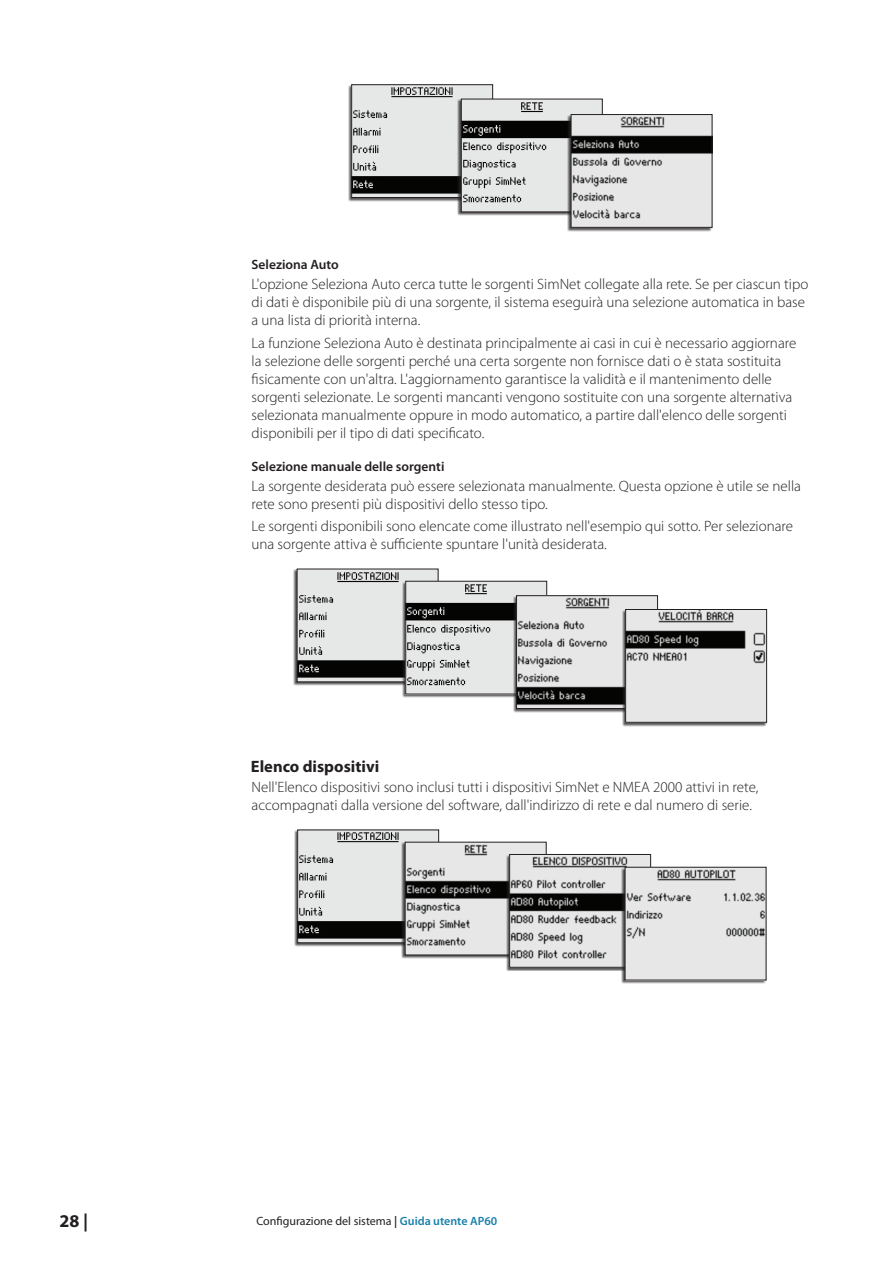
<style>
.page{position:relative;width:893px;height:1263px;background:#fff}
.page>*{position:absolute;margin:0;border:0;box-sizing:border-box;transform-origin:0 0}
.t1{font:700 18px "Myriad Pro";color:#231f20}
.t2{font:700 16.5px "Myriad Pro";color:#231f20}
.t3{font:300 15px/18px "Myriad Pro";color:#231f20}
.t4{font:600 13.5px "Myriad Pro";color:#231f20}
.t5{font:12px "Myriad Pro";color:#231f20}
.s1{font-weight:600}
.s2{font-weight:600;color:#1980ac}
</style>
<div class="page">
<div style="left:348px;top:85px;width:145px;height:117px;background:#231f20;opacity:.75"></div>
<img style="left:354px;top:87px;width:137px;height:109px">
<div style="left:352px;top:85px;width:141px;height:113px;border:1px solid #231f20"></div>
<div style="left:457px;top:99px;width:145px;height:117px;background:#231f20;opacity:.75"></div>
<img style="left:463px;top:101px;width:137px;height:109px">
<div style="left:461px;top:99px;width:141px;height:113px;border:1px solid #231f20"></div>
<div style="left:567px;top:115px;width:145px;height:116px;background:#231f20;opacity:.75"></div>
<img style="left:573px;top:116px;width:137px;height:109px">
<div style="left:571px;top:114px;width:141px;height:113px;border:1px solid #231f20"></div>
<div style="left:293px;top:569px;width:145px;height:117px;background:#231f20;opacity:.75"></div>
<img style="left:299px;top:571px;width:137px;height:109px">
<div style="left:402px;top:581px;width:145px;height:117px;background:#231f20;opacity:.75"></div>
<img style="left:408px;top:583px;width:137px;height:109px">
<div style="left:406px;top:581px;width:141px;height:113px;border:1px solid #231f20"></div>
<div style="left:513px;top:596px;width:144px;height:116px;background:#231f20;opacity:.75"></div>
<img style="left:518px;top:597px;width:138px;height:110px">
<div style="left:516px;top:595px;width:142px;height:114px;border:1px solid #231f20"></div>
<div style="left:622px;top:610px;width:144px;height:116px;background:#231f20;opacity:.75"></div>
<img style="left:627px;top:611px;width:138px;height:109px">
<div style="left:625px;top:609px;width:142px;height:113px;border:1px solid #231f20"></div>
<div style="left:294px;top:830px;width:145px;height:117px;background:#231f20;opacity:.75"></div>
<img style="left:300px;top:832px;width:137px;height:109px">
<div style="left:298px;top:830px;width:141px;height:113px;border:1px solid #231f20"></div>
<div style="left:401px;top:842px;width:145px;height:117px;background:#231f20;opacity:.75"></div>
<img style="left:407px;top:844px;width:137px;height:109px">
<div style="left:506px;top:855px;width:144px;height:116px;background:#231f20;opacity:.75"></div>
<img style="left:511px;top:856px;width:138px;height:109px">
<div style="left:509px;top:854px;width:142px;height:113px;border:1px solid #231f20"></div>
<div style="left:621px;top:867px;width:145px;height:117px;background:#231f20;opacity:.75"></div>
<img style="left:627px;top:869px;width:137px;height:109px">
<p class="t4" style="left:252px;top:256px;width:89px">Seleziona Auto</p>
<p class="t3" style="left:252px;top:276px;width:558px">L'opzione Seleziona Auto cerca tutte le sorgenti SimNet collegate alla rete. Se per ciascun tipo di dati è disponibile più di una sorgente, il sistema eseguirà una selezione automatica in base a una lista di priorità interna.</p>
<p class="t3" style="left:252px;top:334px;width:546px">La funzione Seleziona Auto è destinata principalmente ai casi in cui è necessario aggiornare la selezione delle sorgenti perché una certa sorgente non fornisce dati o è stata sostituita fisicamente con un'altra. L'aggiornamento garantisce la validità e il mantenimento delle sorgenti selezionate. Le sorgenti mancanti vengono sostituite con una sorgente alternativa selezionata manualmente oppure in modo automatico, a partire dall'elenco delle sorgenti disponibili per il tipo di dati specificato.</p>
<p class="t4" style="left:252px;top:458px;width:194px">Selezione manuale delle sorgenti</p>
<p class="t3" style="left:252px;top:477px;width:551px">La sorgente desiderata può essere selezionata manualmente. Questa opzione è utile se nella rete sono presenti più dispositivi dello stesso tipo.</p>
<p class="t3" style="left:252px;top:517px;width:543px">Le sorgenti disponibili sono elencate come illustrato nell'esempio qui sotto. Per selezionare una sorgente attiva è sufficiente spuntare l'unità desiderata.</p>
<p class="t2" style="left:251px;top:756px;width:130px">Elenco dispositivi</p>
<p class="t3" style="left:252px;top:778px;width:508px">Nell'Elenco dispositivi sono inclusi tutti i dispositivi SimNet e NMEA 2000 attivi in rete, accompagnati dalla versione del software, dall'indirizzo di rete e dal numero di serie.</p>
<p class="t1" style="left:60px;top:1209px;width:30px">28 |</p>
<p class="t5" style="left:256px;top:1214px;width:242px">Configurazione del sistema <span class="s1">|</span> <span class="s2">Guida utente AP60</span></p>
</div>
